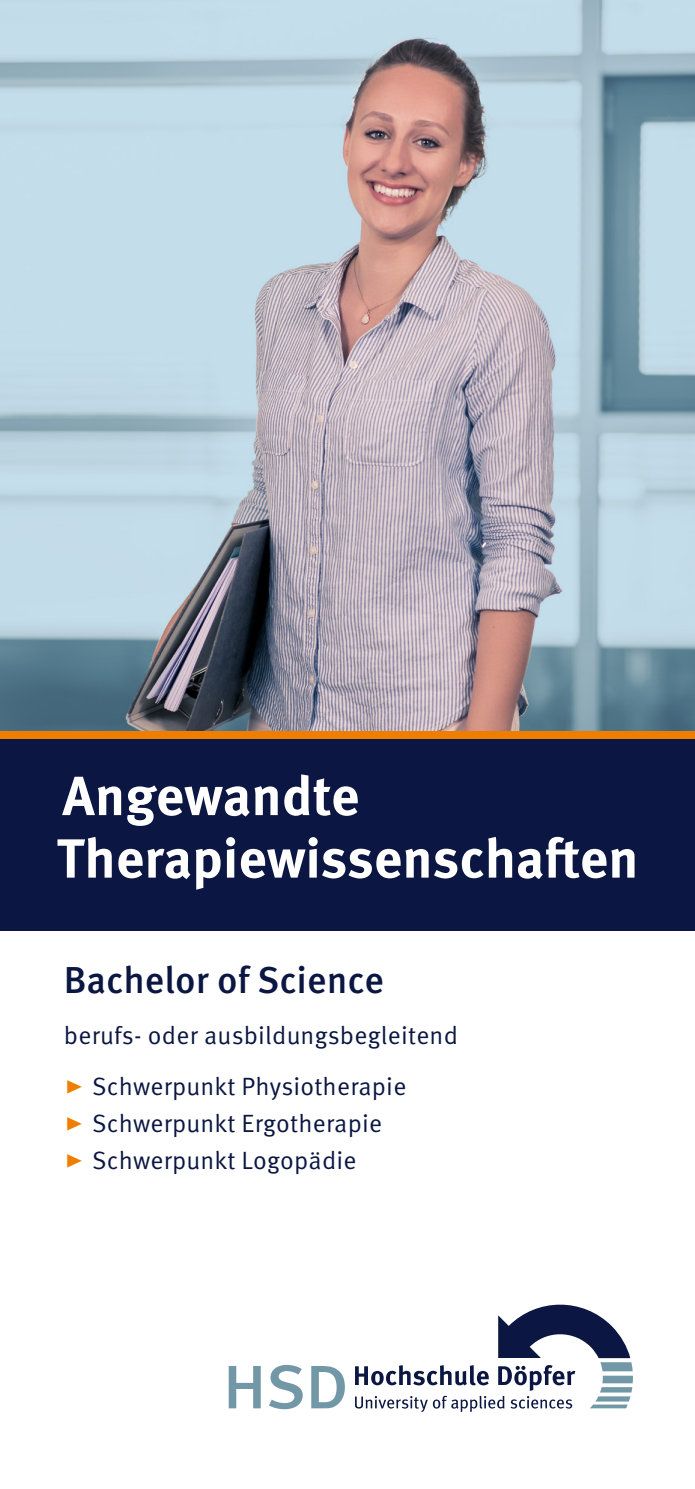
<style>
.page{position:relative;width:695px;height:1489px;background:#fff}
.page>*{position:absolute;margin:0;border:0;box-sizing:border-box;transform-origin:0 0}
.t1{font:700 55px/62.5px "Meta OT";color:#fff}
.t2{font:500 37.5px "Meta OT";color:#0b1742}
.t3{font:25px/51.2px "Meta OT Norm";letter-spacing:.01em;color:#0b1742}
.s1{font-size:37.5px;color:#ef7d00}
</style>
<div class="page">
<div style="left:0;top:739px;width:694px;height:191px;background:#0b1742"></div>
<svg style="left:355px;top:1304px;width:277px;height:107px"></svg>
<svg style="left:229px;top:1366px;width:32px;height:42px"></svg>
<svg style="left:269px;top:1364px;width:34px;height:44px"></svg>
<svg style="left:311px;top:1366px;width:34px;height:42px"></svg>
<div style="left:0;top:730px;width:694px;height:9px;background:#ef7d00"></div>
<img style="left:0;top:0;width:694px;height:730px">
<h1 class="t1" style="left:57px;top:765px;width:583px">Angewandte<br>Therapiewissenschaften</h1>
<h2 class="t2" style="left:64px;top:956px;width:322px">Bachelor of Science</h2>
<p class="t3" style="left:64px;top:1009px;width:395px">berufs- oder ausbildungsbegleitend <span class="s1">▸</span> Schwerpunkt Physiotherapie</p>
<p class="t3" style="left:64px;top:1105px;width:320px;line-height:37px"><span class="s1">▸</span> Schwerpunkt Ergotherapie <span class="s1">▸</span> Schwerpunkt Logopädie</p>
</div>
